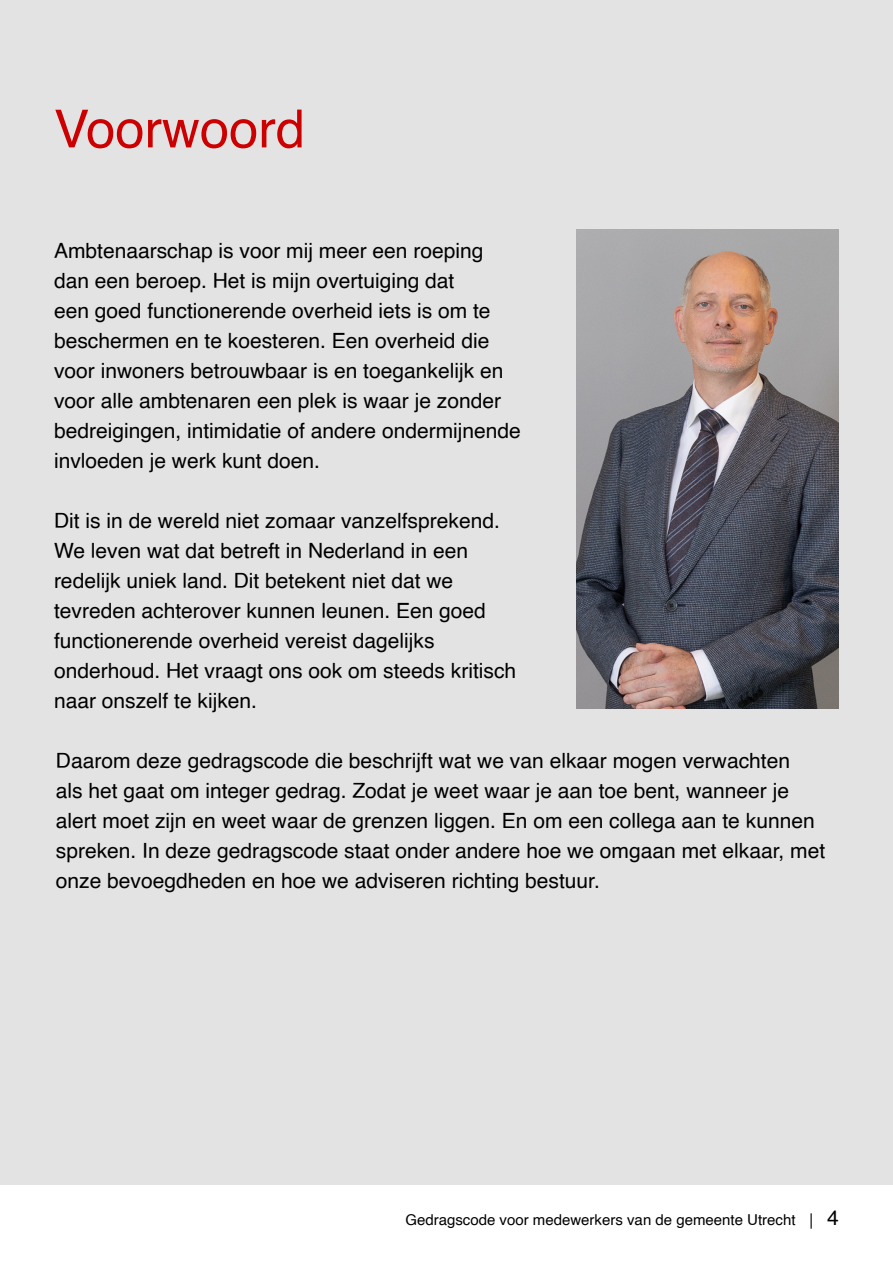
<style>
.page{position:relative;width:893px;height:1263px;background:#fff}
.page>*{position:absolute;margin:0;border:0;box-sizing:border-box;transform-origin:0 0}
.Hoofdstuktitel{font:52.5px "Helvetica";color:#c00}
.Alineakop_vet_rood{font:21px/30px "Helvetica";color:#000}
.t1{font:15px "Helvetica";color:#000}
.s1{font-size:21px}
</style>
<div class="page">
<div style="left:0;top:0;width:893px;height:1184px;background:#e3e3e3"></div>
<img style="left:576px;top:230px;width:263px;height:478px">
<p class="Hoofdstuktitel" style="left:54px;top:88px;width:252px">Voorwoord</p>
<p class="Alineakop_vet_rood" style="left:54px;top:236px;width:468px">Ambtenaarschap is voor mij meer een roeping dan een beroep. Het is mijn overtuiging dat<br>een goed functionerende overheid iets is om te beschermen en te koesteren. Een overheid die voor inwoners betrouwbaar is en toegankelijk en voor alle ambtenaren een plek is waar je zonder bedreigingen, intimidatie of andere ondermijnende invloeden je werk kunt doen.</p>
<p class="Alineakop_vet_rood" style="left:54px;top:506px;width:464px">Dit is in de wereld niet zomaar vanzelfsprekend.<br>We leven wat dat betreft in Nederland in een redelijk uniek land. Dit betekent niet dat we tevreden achterover kunnen leunen. Een goed functionerende overheid vereist dagelijks onderhoud. Het vraagt ons ook om steeds kritisch naar onszelf te kijken.</p>
<p class="Alineakop_vet_rood" style="left:56px;top:746px;width:771px">Daarom deze gedragscode die beschrijft wat we van elkaar mogen verwachten<br>als het gaat om integer gedrag. Zodat je weet waar je aan toe bent, wanneer je alert moet zijn en weet waar de grenzen liggen. En om een collega aan te kunnen spreken. In deze gedragscode staat onder andere hoe we omgaan met elkaar, met onze bevoegdheden en hoe we adviseren richting bestuur.</p>
<p class="t1" style="left:405px;top:1208px;width:435px">Gedragscode voor medewerkers van de gemeente Utrecht │ <span class="s1">4</span></p>
</div>
